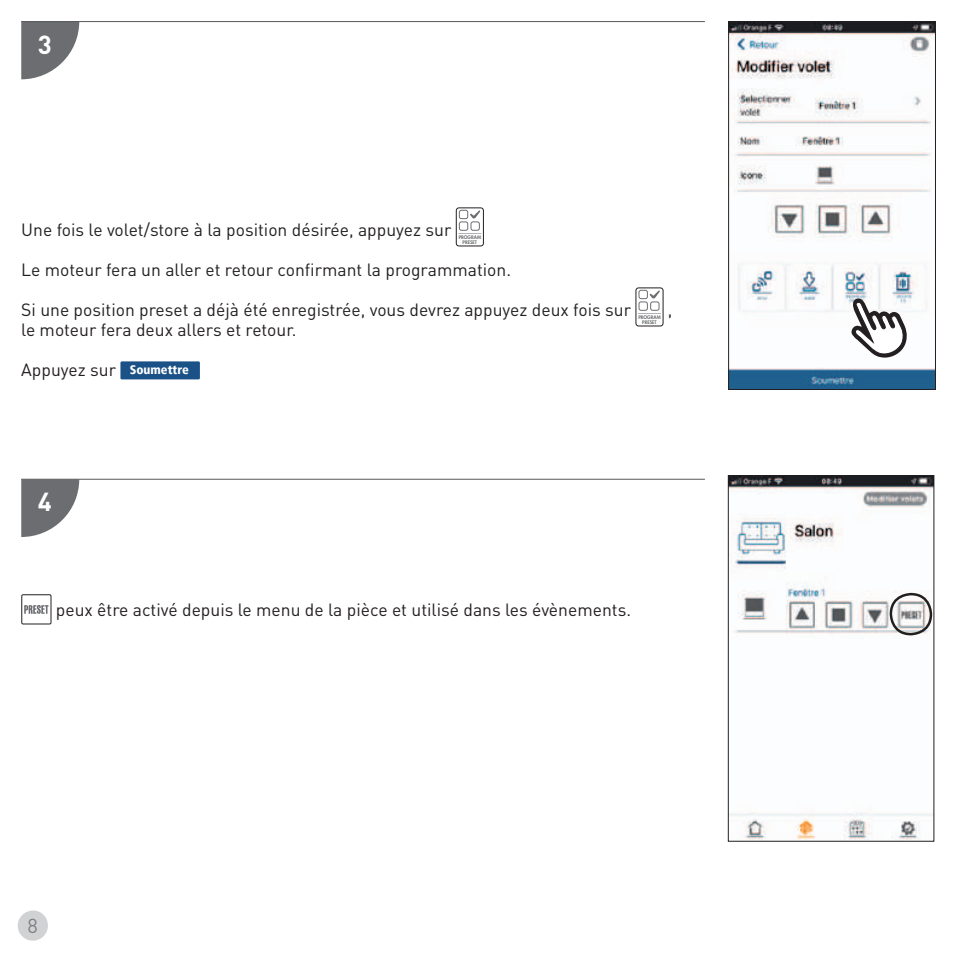
<style>
.page{position:relative;width:957px;height:957px;background:#fff}
.page>*{position:absolute;margin:0;border:0;box-sizing:border-box;transform-origin:0 0}
.t1{font:700 25.75px "DIN Pro";color:#fff}
.t2{font:20px "DIN Pro";color:#808285}
.t3{font:17.5px "DIN Pro";color:#231f20}
.t4{font:800 4.75px/4.8px "Futura LT";color:#6c6d70;text-align:center}
.s1{font-family:"Frutiger LT";font-weight:900;font-stretch:condensed;font-size:12.5px;color:#fff}
</style>
<div class="page">
<hr style="left:21px;top:479px;width:684px;height:1px;background:#57585a">
<svg style="left:21px;top:22px;width:58px;height:57px"></svg>
<svg style="left:21px;top:479px;width:58px;height:58px"></svg>
<hr style="left:21px;top:21px;width:684px;height:1px;background:#57585a">
<div style="left:21px;top:594px;width:30px;height:30px;border:1px solid #231f20"></div>
<svg style="left:24px;top:605px;width:25px;height:9px"></svg>
<svg style="left:458px;top:209px;width:23px;height:25px"></svg>
<div style="left:456px;top:207px;width:28px;height:39px;border:1px solid #231f20;border-radius:3px"></div>
<svg style="left:638px;top:289px;width:23px;height:25px"></svg>
<div style="left:635px;top:287px;width:28px;height:39px;border:1px solid #231f20;border-radius:3px"></div>
<div style="left:120px;top:361px;width:80px;height:18px;background:#1a5287"></div>
<img style="left:730px;top:23px;width:203px;height:365px">
<div style="left:728px;top:21px;width:207px;height:369px;border:1px solid #231f20"></div>
<svg style="left:849px;top:296px;width:59px;height:62px"></svg>
<img style="left:730px;top:477px;width:202px;height:362px">
<div style="left:728px;top:475px;width:206px;height:366px;border:1px solid #231f20"></div>
<div style="left:889px;top:593px;width:43px;height:42px;border:2px solid #231f20;border-radius:20px"></div>
<div style="left:15px;top:908px;width:35px;height:35px;background:#d1d2d4;border-radius:50%"></div>
<div style="left:13px;top:905px;width:40px;height:40px;border:5px solid #fff;border-radius:50%"></div>
<h1 class="t1" style="left:38px;top:27px;width:15px">3</h1>
<p class="t3" style="left:21px;top:218px;width:432px">Une fois le volet/store à la position désirée, appuyez sur</p>
<p class="t4" style="left:459px;top:235px;width:24px">PROGRAM<br>PRESET</p>
<p class="t3" style="left:21px;top:258px;width:491px">Le moteur fera un aller et retour confirmant la programmation.</p>
<p class="t3" style="left:21px;top:298px;width:611px">Si une position preset a déjà été enregistrée, vous devrez appuyez deux fois sur</p>
<p class="t4" style="left:638px;top:315px;width:24px">PROGRAM<br>PRESET</p>
<p class="t3" style="left:668px;top:298px;width:6px">,</p>
<p class="t3" style="left:21px;top:318px;width:277px">le moteur fera deux allers et retour.</p>
<p class="t3" style="left:21px;top:358px;width:169px">Appuyez sur <span class="s1">Soumettre</span></p>
<h1 class="t1" style="left:38px;top:485px;width:15px">4</h1>
<p class="t3" style="left:56px;top:597px;width:576px">peux être activé depuis le menu de la pièce et utilisé dans les évènements.</p>
<p class="t2" style="left:28px;top:912px;width:12px">8</p>
</div>
